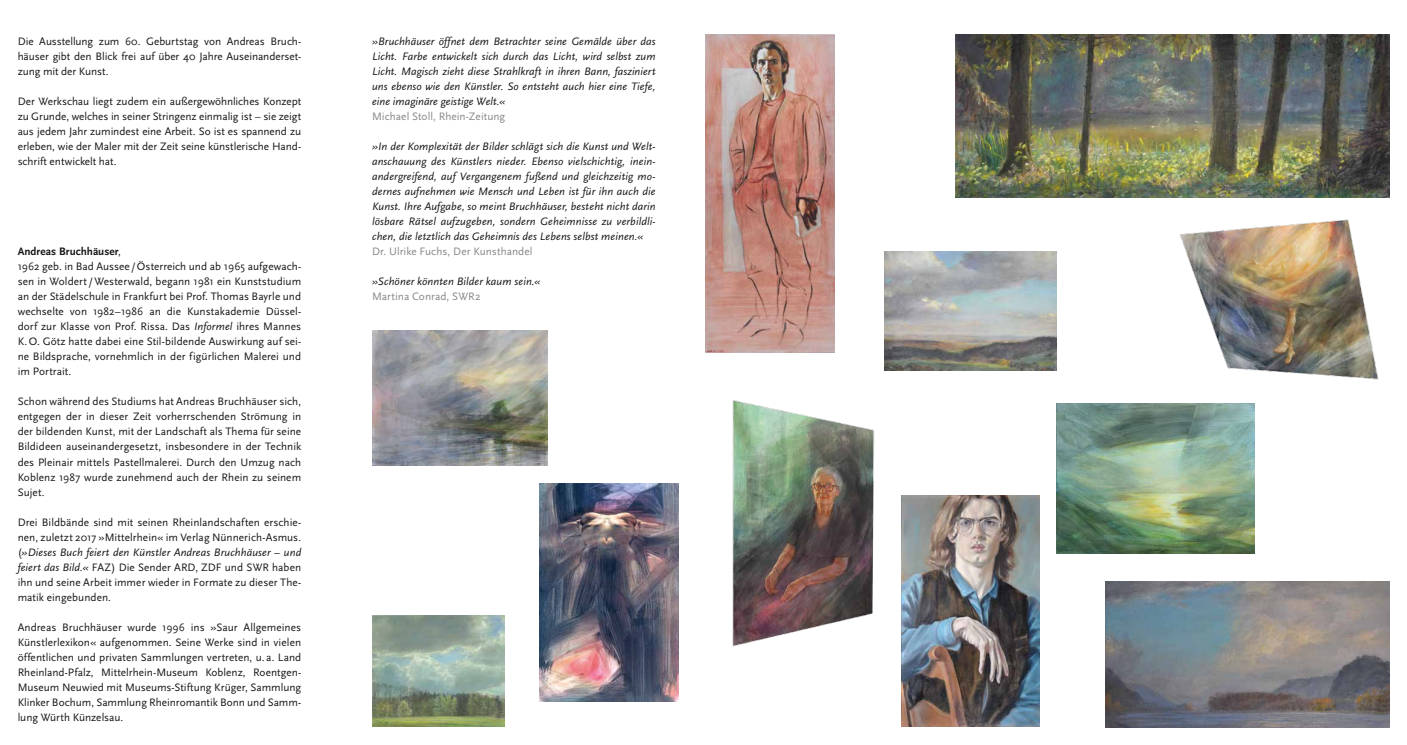
<style>
.page{position:relative;width:1407px;height:745px;background:#fff}
.page>*{position:absolute;margin:0;border:0;box-sizing:border-box;transform-origin:0 0}
.t1{font:11.25px/15px "Scala Sans";color:#181716;text-align:justify}
.t2{font:italic 11.25px/15px "Scala Sans";letter-spacing:.01em;color:#181716;text-align:justify}
.t3{font:11.25px "Scala Sans";letter-spacing:.005em;color:#868786}
.s1{font-weight:700}
.s2{font-style:italic}
</style>
<div class="page">
<img style="left:1106px;top:581px;width:283px;height:145px">
<img style="left:902px;top:495px;width:137px;height:231px">
<img style="left:705px;top:35px;width:129px;height:317px">
<img style="left:885px;top:252px;width:171px;height:118px">
<img style="left:539px;top:483px;width:139px;height:218px">
<img style="left:955px;top:35px;width:434px;height:162px">
<img style="left:372px;top:615px;width:133px;height:111px">
<img style="left:732px;top:400px;width:143px;height:247px">
<img style="left:1056px;top:403px;width:198px;height:150px">
<img style="left:372px;top:330px;width:175px;height:135px">
<img style="left:1180px;top:219px;width:199px;height:161px">
<p class="t1" style="left:18px;top:34px;width:285px">Die Ausstellung zum 60. Geburtstag von Andreas Bruch&shy;häuser gibt den Blick frei auf über 40 Jahre Auseinanderset&shy;zung mit der Kunst.</p>
<p class="t1" style="left:18px;top:94px;width:285px">Der Werkschau liegt zudem ein außergewöhnliches Konzept zu Grunde, welches in seiner Stringenz einmalig ist – sie zeigt aus jedem Jahr zumindest eine Arbeit. So ist es spannend zu erleben, wie der Maler mit der Zeit seine künstlerische Hand&shy;schrift entwickelt hat.</p>
<p class="t1" style="left:18px;top:244px;width:285px;text-align:left"><span class="s1">Andreas Bruchhäuser</span>,<br>1962 geb. in Bad Aussee/Österreich und ab 1965 aufgewach&shy;sen in Woldert /Westerwald, begann 1981 ein Kunststudium an der Städelschule in Frankfurt bei Prof. Thomas Bayrle und wechselte von 1982–1986 an die Kunstakademie Düssel&shy;dorf zur Klasse von Prof. Rissa. Das <span class="s2">Informel</span> ihres Mannes K.O. Götz hatte dabei eine Stil-bildende Auswirkung auf sei&shy;ne Bildsprache, vornehmlich in der figürlichen Malerei und im Portrait.</p>
<p class="t1" style="left:18px;top:394px;width:285px">Schon während des Studiums hat Andreas Bruchhäuser sich, entgegen der in dieser Zeit vorherrschenden Strömung in der bildenden Kunst, mit der Landschaft als Thema für seine Bildideen auseinandergesetzt, insbesondere in der Technik des Pleinair mittels Pastellmalerei. Durch den Umzug nach Koblenz 1987 wurde zunehmend auch der Rhein zu seinem Sujet.</p>
<p class="t1" style="left:18px;top:514px;width:285px">Drei Bildbände sind mit seinen Rheinlandschaften erschie&shy;nen, zuletzt 2017 »Mittelrhein« im Verlag Nünnerich-Asmus. (<span class="s2">»Dieses Buch feiert den Künstler Andreas Bruchhäuser – und feiert das Bild.«</span> FAZ) Die Sender ARD, ZDF und SWR haben ihn und seine Arbeit immer wieder in Formate zu dieser The&shy;matik eingebunden.</p>
<p class="t1" style="left:18px;top:619px;width:285px">Andreas Bruchhäuser wurde 1996 ins »Saur Allgemeines Künstlerlexikon« aufgenommen. Seine Werke sind in vielen öffentlichen und privaten Sammlungen vertreten, u. a. Land Rheinland-Pfalz, Mittelrhein-Museum Koblenz, Roentgen-Museum Neuwied mit Museums-Stiftung Krüger, Sammlung Klinker Bochum, Sammlung Rheinromantik Bonn und Samm&shy;lung Würth Künzelsau.</p>
<p class="t2" style="left:372px;top:34px;width:285px">»Bruchhäuser öffnet dem Betrachter seine Gemälde über das Licht. Farbe entwickelt sich durch das Licht, wird selbst zum Licht. Magisch zieht diese Strahlkraft in ihren Bann, fasziniert uns ebenso wie den Künstler. So entsteht auch hier eine Tiefe, eine imaginäre geistige Welt.«</p>
<p class="t3" style="left:372px;top:110px;width:135px">Michael Stoll, Rhein-Zeitung</p>
<p class="t2" style="left:372px;top:139px;width:285px">»In der Komplexität der Bilder schlägt sich die Kunst und Welt&shy;anschauung des Künstlers nieder. Ebenso vielschichtig, inein&shy;andergreifend, auf Vergangenem fußend und gleichzeitig mo&shy;dernes aufnehmen wie Mensch und Leben ist für ihn auch die Kunst. Ihre Aufgabe, so meint Bruchhäuser, besteht nicht darin lösbare Rätsel aufzugeben, sondern Geheimnisse zu verbildli&shy;chen, die letztlich das Geheimnis des Lebens selbst meinen.«</p>
<p class="t3" style="left:372px;top:245px;width:162px">Dr. Ulrike Fuchs, Der Kunsthandel</p>
<p class="t2" style="left:372px;top:274px;width:170px">»Schöner könnten Bilder kaum sein.«</p>
<p class="t3" style="left:372px;top:290px;width:110px">Martina Conrad, SWR2</p>
</div>
